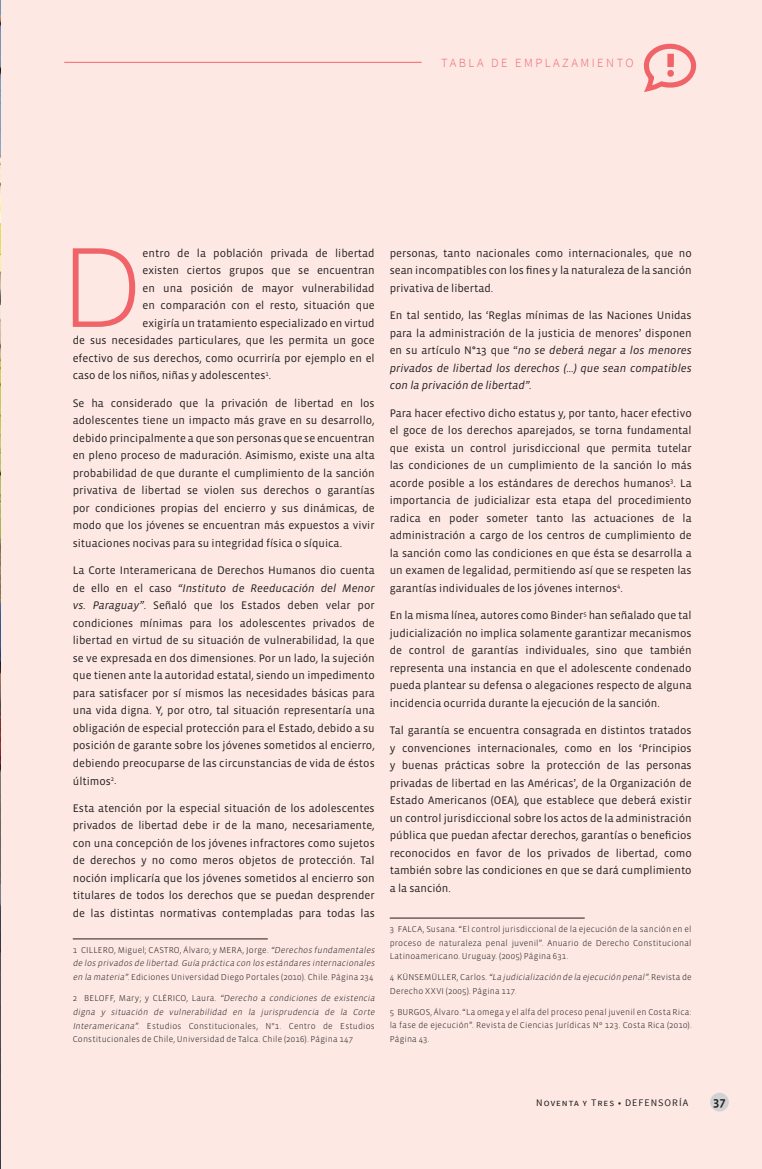
<style>
.page{position:relative;width:762px;height:1169px;background:#fde8e4}
.page>*{position:absolute;margin:0;border:0;box-sizing:border-box;transform-origin:0 0}
.t1{font:200 103.62px "Biryani";color:#f06469}
.t2{font:300 12.5px "Source Sans Pro";letter-spacing:.2em;color:#f06469}
.t3{font:12.5px "Vista Sans Med";color:#231f20}
.t4{font:11.25px/17.5px "Vista Sans";color:#231f20;text-align:justify}
.t5{font:10px "Source Sans Pro";letter-spacing:.1em;color:#231f20}
.t6{font:300 8.75px/13.8px "Vista Sans";letter-spacing:.02em;color:#231f20}
.t7{font:italic 300 8.75px/13.8px "Vista Sans";color:#231f20;text-align:justify}
.s1{font-style:italic}
.s2{font-style:normal}
</style>
<div class="page">
<img style="left:0;top:1px;width:1px;height:262px">
<hr style="left:0;top:263px;width:1px;height:906px;background:#0c1a37">
<div style="left:710px;top:1093px;width:19px;height:18px;background:#d1d2d4;border-radius:50%"></div>
<svg style="left:644px;top:43px;width:53px;height:49px"></svg>
<hr style="left:73px;top:939px;width:195px;height:1px;background:#231f20">
<hr style="left:390px;top:918px;width:194px;height:1px;background:#231f20">
<hr style="left:64px;top:62px;width:357px;height:1px;background:#f06469">
<p class="t2" style="left:441px;top:56px;width:194px">TABLA DE EMPLAZAMIENTO</p>
<h1 class="t1" style="left:60px;top:231px;width:64px">D</h1>
<p class="t4" style="left:143px;top:245px;width:233px">entro de la población privada de libertad</p>
<p class="t4" style="left:143px;top:262px;width:234px">existen ciertos grupos que se encuentran</p>
<p class="t4" style="left:143px;top:280px;width:233px">en una posición de mayor vulnerabilidad</p>
<p class="t4" style="left:143px;top:297px;width:234px">en comparación con el resto, situación que</p>
<p class="t4" style="left:143px;top:315px;width:233px">exigiría un tratamiento especializado en virtud</p>
<p class="t4" style="left:73px;top:332px;width:303px">de sus necesidades particulares, que les permita un goce</p>
<p class="t4" style="left:73px;top:350px;width:303px">efectivo de sus derechos, como ocurriría por ejemplo en el</p>
<p class="t4" style="left:73px;top:367px;width:200px">caso de los niños, niñas y adolescentes<sup>1</sup>.</p>
<p class="t4" style="left:73px;top:395px;width:303px">Se ha considerado que la privación de libertad en los adolescentes tiene un impacto más grave en su desarrollo, debido principalmente a que son personas que se encuentran en pleno proceso de maduración. Asimismo, existe una alta probabilidad de que durante el cumplimiento de la sanción privativa de libertad se violen sus derechos o garantías por condiciones propias del encierro y sus dinámicas, de modo que los jóvenes se encuentran más expuestos a vivir situaciones nocivas para su integridad física o síquica.</p>
<p class="t4" style="left:73px;top:562px;width:303px">La Corte Interamericana de Derechos Humanos dio cuenta de ello en el caso <span class="s1">“Instituto de Reeducación del Menor vs. Paraguay”</span>. Señaló que los Estados deben velar por condiciones mínimas para los adolescentes privados de libertad en virtud de su situación de vulnerabilidad, la que se ve expresada en dos dimensiones. Por un lado, la sujeción que tienen ante la autoridad estatal, siendo un impedimento para satisfacer por sí mismos las necesidades básicas para una vida digna. Y, por otro, tal situación representaría una obligación de especial protección para el Estado, debido a su posición de garante sobre los jóvenes sometidos al encierro, debiendo preocuparse de las circunstancias de vida de éstos últimos<sup>2</sup>.</p>
<p class="t4" style="left:73px;top:800px;width:303px">Esta atención por la especial situación de los adolescentes privados de libertad debe ir de la mano, necesariamente, con una concepción de los jóvenes infractores como sujetos de derechos y no como meros objetos de protección. Tal noción implicaría que los jóvenes sometidos al encierro son titulares de todos los derechos que se puedan desprender de las distintas normativas contempladas para todas las</p>
<p class="t7" style="left:73px;top:943px;width:305px"><span class="s2">1 CILLERO, Miguel; CASTRO, Álvaro; y MERA, Jorge.</span> “Derechos fundamentales de los privados de libertad.Guía práctica con los estándares internacionales en la materia”<span class="s2">. Ediciones Universidad Diego Portales (2010). Chile. Página 234</span></p>
<p class="t6" style="left:73px;top:991px;width:305px">2 B E LO F F, M a ry; y C L É R I CO, L a u ra . <span class="s1">“Derecho a condiciones de existencia digna y situación de vulnerabilidad en la jurisprudencia de la Corte Interamericana”.</span> Estudios Constitucionales, N°1. Centro de Estudios Constitucionales de Chile, Universidad de Talca. Chile (2016). Página 147</p>
<p class="t4" style="left:390px;top:245px;width:303px">personas, tanto nacionales como internacionales, que no sean incompatibles con los fines y la naturaleza de la sanción privativa de libertad.</p>
<p class="t4" style="left:390px;top:307px;width:303px">En tal sentido, las ‘Reglas mínimas de las Naciones Unidas para la administración de la justicia de menores’ disponen en su artículo N°13 que “<span class="s1">no se deberá negar a los menores privados de libertad los derechos (…) que sean compatibles con la privación de libertad”.</span></p>
<p class="t4" style="left:390px;top:405px;width:303px">Para hacer efectivo dicho estatus y, por tanto, hacer efectivo el goce de los derechos aparejados, se torna fundamental que exista un control jurisdiccional que permita tutelar las condiciones de un cumplimiento de la sanción lo más acorde posible a los estándares de derechos humanos<sup>3</sup>. La importancia de judicializar esta etapa del procedimiento radica en poder someter tanto las actuaciones de la administración a cargo de los centros de cumplimiento de la sanción como las condiciones en que ésta se desarrolla a un examen de legalidad, permitiendo así que se respeten las garantías individuales de los jóvenes internos<sup>4</sup>.</p>
<p class="t4" style="left:390px;top:607px;width:303px">En la misma línea, autores como Binder<sup>5</sup> han señalado que tal judicialización no implica solamente garantizar mecanismos de control de garantías individuales, sino que también representa una instancia en que el adolescente condenado pueda plantear su defensa o alegaciones respecto de alguna incidencia ocurrida durante la ejecución de la sanción.</p>
<p class="t4" style="left:390px;top:722px;width:303px">Tal garantía se encuentra consagrada en distintos tratados y convenciones internacionales, como en los ‘Principios y buenas prácticas sobre la protección de las personas privadas de libertad en las Américas’, de la Organización de Estado Americanos (OEA), que establece que deberá existir un control jurisdiccional sobre los actos de la administración pública que puedan afectar derechos, garantías o beneficios reconocidos en favor de los privados de libertad, como también sobre las condiciones en que se dará cumplimiento a la sanción.</p>
<p class="t6" style="left:390px;top:922px;width:303px;text-align:justify">3 FALCA, Susana. “El control jurisdiccional de la ejecución de la sanción en el proceso de naturaleza penal juvenil”. Anuario de Derecho Constitucional Latinoamericano. Uruguay. (2005) Página 631.</p>
<p class="t6" style="left:390px;top:970px;width:303px">4 K Ü N S E M Ü L L E R, C a r l o s . <span class="s1">“La judicialización de la ejecución penal”</span>. R e v i s t a d e<br>Derecho XXVI (2005). Página 117.</p>
<p class="t6" style="left:390px;top:1005px;width:303px;text-align:justify">5 BURGOS, Álvaro. “La omega y el alfa del proceso penal juvenil en Costa Rica: la fase de ejecución”. Revista de Ciencias Jurídicas Nº 123. Costa Rica (2010).<br>Página 43.</p>
<p class="t5" style="left:536px;top:1097px;width:153px">Noventa y Tres • DEFENSORÍA</p>
<p class="t3" style="left:713px;top:1096px;width:14px">37</p>
</div>
